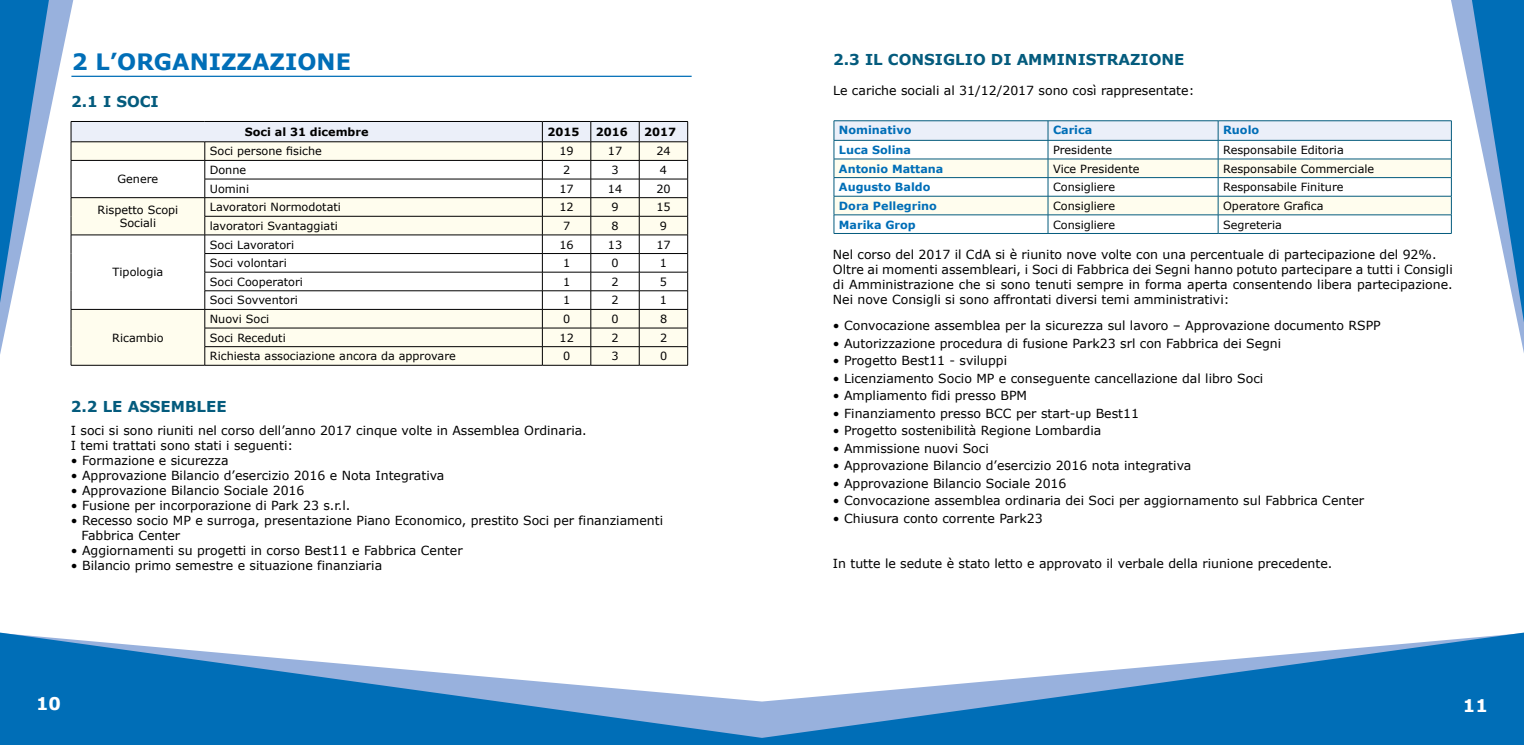
<style>
.page{position:relative;width:1524px;height:745px;background:#fff}
.page>*{position:absolute;margin:0;border:0;box-sizing:border-box;transform-origin:0 0}
.t1{font:700 22.5px "Verdana";color:#006eb7}
.t2{font:700 17.5px "Verdana";color:#fff}
.t3{font:700 15px "Verdana";color:#045b7d}
.t4{font:12.5px/15px "Verdana";color:#000}
.t5{font:11.25px/13.5px "Verdana";color:#000;text-align:center}
.t6{font:700 11.25px "Verdana";color:#006eb7}
.t7{font:700 11.25px "Verdana";color:#000}
</style>
<div class="page">
<svg style="left:87px;top:640px;width:675px;height:104px;fill:#006eb7"></svg>
<svg style="left:762px;top:640px;width:675px;height:104px;fill:#006eb7"></svg>
<svg style="left:60px;top:0;width:27px;height:744px"></svg>
<svg style="left:1437px;top:0;width:23px;height:744px"></svg>
<svg style="left:1460px;top:0;width:64px;height:744px"></svg>
<svg style="left:0;top:0;width:60px;height:744px"></svg>
<hr style="left:71px;top:76px;width:620px;height:1px;background:#006eb7">
<hr style="left:71px;top:365px;width:134px;height:1px;background:#000">
<svg style="left:71px;top:121px;width:617px;height:244px"></svg>
<hr style="left:205px;top:365px;width:337px;height:1px;background:#000">
<hr style="left:542px;top:365px;width:49px;height:1px;background:#000">
<hr style="left:591px;top:365px;width:48px;height:1px;background:#000">
<hr style="left:639px;top:365px;width:49px;height:1px;background:#000">
<hr style="left:834px;top:120px;width:214px;height:1px;background:#045b7d">
<hr style="left:1048px;top:120px;width:170px;height:1px;background:#045b7d">
<hr style="left:1218px;top:120px;width:233px;height:1px;background:#045b7d">
<svg style="left:834px;top:121px;width:618px;height:112px"></svg>
<hr style="left:834px;top:233px;width:214px;height:1px;background:#045b7d">
<hr style="left:1048px;top:233px;width:170px;height:1px;background:#045b7d">
<hr style="left:1218px;top:233px;width:233px;height:1px;background:#045b7d">
<h1 class="t1" style="left:72px;top:46px;width:281px">2 L’ORGANIZZAZIONE</h1>
<p class="t3" style="left:71px;top:91px;width:89px">2.1 I SOCI</p>
<p class="t5" style="left:118px;top:172px;width:42px">Genere</p>
<p class="t7" style="left:245px;top:124px;width:125px">Soci al 31 dicembre</p>
<p class="t7" style="left:547px;top:124px;width:33px">2015</p>
<p class="t7" style="left:596px;top:124px;width:33px">2016</p>
<p class="t7" style="left:644px;top:124px;width:33px">2017</p>
<p class="t5" style="left:210px;top:144px;width:114px">Soci persone fisiche</p>
<p class="t5" style="left:559px;top:144px;width:16px">19</p>
<p class="t5" style="left:608px;top:144px;width:16px">17</p>
<p class="t5" style="left:656px;top:144px;width:16px">24</p>
<p class="t5" style="left:210px;top:163px;width:38px">Donne</p>
<p class="t5" style="left:563px;top:163px;width:9px">2</p>
<p class="t5" style="left:611px;top:163px;width:9px">3</p>
<p class="t5" style="left:660px;top:163px;width:9px">4</p>
<p class="t5" style="left:210px;top:181px;width:41px">Uomini</p>
<p class="t5" style="left:559px;top:181px;width:16px">17</p>
<p class="t5" style="left:608px;top:181px;width:16px">14</p>
<p class="t5" style="left:656px;top:181px;width:16px">20</p>
<p class="t5" style="left:98px;top:203px;width:82px">Rispetto Scopi<br>Sociali</p>
<p class="t5" style="left:210px;top:200px;width:133px">Lavoratori Normodotati</p>
<p class="t5" style="left:559px;top:200px;width:16px">12</p>
<p class="t5" style="left:611px;top:200px;width:9px">9</p>
<p class="t5" style="left:656px;top:200px;width:16px">15</p>
<p class="t5" style="left:210px;top:219px;width:130px">lavoratori Svantaggiati</p>
<p class="t5" style="left:563px;top:219px;width:9px">7</p>
<p class="t5" style="left:611px;top:219px;width:9px">8</p>
<p class="t5" style="left:660px;top:219px;width:9px">9</p>
<p class="t5" style="left:113px;top:265px;width:52px">Tipologia</p>
<p class="t5" style="left:112px;top:330px;width:53px">Ricambio</p>
<p class="t5" style="left:210px;top:237px;width:86px">Soci Lavoratori</p>
<p class="t5" style="left:559px;top:237px;width:16px">16</p>
<p class="t5" style="left:608px;top:237px;width:16px">13</p>
<p class="t5" style="left:656px;top:237px;width:16px">17</p>
<p class="t5" style="left:210px;top:256px;width:78px">Soci volontari</p>
<p class="t5" style="left:563px;top:256px;width:9px">1</p>
<p class="t5" style="left:611px;top:256px;width:9px">0</p>
<p class="t5" style="left:660px;top:256px;width:9px">1</p>
<p class="t5" style="left:210px;top:274px;width:95px">Soci Cooperatori</p>
<p class="t5" style="left:563px;top:274px;width:9px">1</p>
<p class="t5" style="left:611px;top:274px;width:9px">2</p>
<p class="t5" style="left:660px;top:274px;width:9px">5</p>
<p class="t5" style="left:210px;top:293px;width:90px">Soci Sovventori</p>
<p class="t5" style="left:563px;top:293px;width:9px">1</p>
<p class="t5" style="left:611px;top:293px;width:9px">2</p>
<p class="t5" style="left:660px;top:293px;width:9px">1</p>
<p class="t5" style="left:210px;top:312px;width:61px">Nuovi Soci</p>
<p class="t5" style="left:563px;top:312px;width:9px">0</p>
<p class="t5" style="left:611px;top:312px;width:9px">0</p>
<p class="t5" style="left:660px;top:312px;width:9px">8</p>
<p class="t5" style="left:210px;top:330px;width:77px">Soci Receduti</p>
<p class="t5" style="left:559px;top:330px;width:16px">12</p>
<p class="t5" style="left:611px;top:330px;width:9px">2</p>
<p class="t5" style="left:660px;top:330px;width:9px">2</p>
<p class="t5" style="left:210px;top:349px;width:247px">Richiesta associazione ancora da approvare</p>
<p class="t5" style="left:563px;top:349px;width:9px">0</p>
<p class="t5" style="left:611px;top:349px;width:9px">3</p>
<p class="t5" style="left:660px;top:349px;width:9px">0</p>
<p class="t3" style="left:71px;top:396px;width:157px">2.2 LE ASSEMBLEE</p>
<p class="t4" style="left:71px;top:422px;width:517px">I soci si sono riuniti nel corso dell’anno 2017 cinque volte in Assemblea Ordinaria.<br>I temi trattati sono stati i seguenti:</p>
<p class="t4" style="left:71px;top:452px;width:159px">• Formazione e sicurezza</p>
<p class="t4" style="left:71px;top:467px;width:375px">• Approvazione Bilancio d’esercizio 2016 e Nota Integrativa</p>
<p class="t4" style="left:71px;top:482px;width:235px">• Approvazione Bilancio Sociale 2016</p>
<p class="t4" style="left:71px;top:497px;width:281px">• Fusione per incorporazione di Park 23 s.r.l.</p>
<p class="t4" style="left:81px;top:512px;width:583px;text-indent:-11px">• Recesso socio MP e surroga, presentazione Piano Economico, prestito Soci per finanziamenti<br>Fabbrica Center</p>
<p class="t4" style="left:71px;top:542px;width:393px">• Aggiornamenti su progetti in corso Best11 e Fabbrica Center</p>
<p class="t4" style="left:71px;top:557px;width:313px">• Bilancio primo semestre e situazione finanziaria</p>
<p class="t3" style="left:833px;top:49px;width:353px">2.3 IL CONSIGLIO DI AMMINISTRAZIONE</p>
<p class="t4" style="left:833px;top:82px;width:363px">Le cariche sociali al 31/12/2017 sono così rappresentate:</p>
<p class="t6" style="left:839px;top:122px;width:74px">Nominativo</p>
<p class="t6" style="left:1053px;top:122px;width:41px">Carica</p>
<p class="t6" style="left:1223px;top:122px;width:38px">Ruolo</p>
<p class="t6" style="left:839px;top:142px;width:74px">Luca Solina</p>
<p class="t5" style="left:1053px;top:143px;width:61px">Presidente</p>
<p class="t5" style="left:1223px;top:143px;width:122px">Responsabile Editoria</p>
<p class="t6" style="left:839px;top:160px;width:106px">Antonio Mattana</p>
<p class="t5" style="left:1053px;top:161px;width:88px">Vice Presidente</p>
<p class="t5" style="left:1223px;top:161px;width:153px">Responsabile Commerciale</p>
<p class="t6" style="left:839px;top:179px;width:93px">Augusto Baldo</p>
<p class="t5" style="left:1053px;top:180px;width:64px">Consigliere</p>
<p class="t5" style="left:1223px;top:180px;width:122px">Responsabile Finiture</p>
<p class="t6" style="left:839px;top:198px;width:99px">Dora Pellegrino</p>
<p class="t5" style="left:1053px;top:199px;width:64px">Consigliere</p>
<p class="t5" style="left:1223px;top:199px;width:102px">Operatore Grafica</p>
<p class="t6" style="left:839px;top:216px;width:78px">Marika Grop</p>
<p class="t5" style="left:1053px;top:217px;width:64px">Consigliere</p>
<p class="t5" style="left:1223px;top:217px;width:60px">Segreteria</p>
<p class="t4" style="left:833px;top:246px;width:621px">Nel corso del 2017 il CdA si è riunito nove volte con una percentuale di partecipazione del 92%.<br>Oltre ai momenti assembleari, i Soci di Fabbrica dei Segni hanno potuto partecipare a tutti i Consigli di Amministrazione che si sono tenuti sempre in forma aperta consentendo libera partecipazione.<br>Nei nove Consigli si sono affrontati diversi temi amministrativi:</p>
<p class="t4" style="left:833px;top:318px;width:549px">• Convocazione assemblea per la sicurezza sul lavoro – Approvazione documento RSPP</p>
<p class="t4" style="left:833px;top:335px;width:450px">• Autorizzazione procedura di fusione Park23 srl con Fabbrica dei Segni</p>
<p class="t4" style="left:833px;top:353px;width:176px">• Progetto Best11 - sviluppi</p>
<p class="t4" style="left:833px;top:370px;width:432px">• Licenziamento Socio MP e conseguente cancellazione dal libro Soci</p>
<p class="t4" style="left:833px;top:388px;width:196px">• Ampliamento fidi presso BPM</p>
<p class="t4" style="left:833px;top:405px;width:308px">• Finanziamento presso BCC per start-up Best11</p>
<p class="t4" style="left:833px;top:423px;width:270px">• Progetto sostenibilità Regione Lombardia</p>
<p class="t4" style="left:833px;top:440px;width:157px">• Ammissione nuovi Soci</p>
<p class="t4" style="left:833px;top:458px;width:360px">• Approvazione Bilancio d’esercizio 2016 nota integrativa</p>
<p class="t4" style="left:833px;top:475px;width:235px">• Approvazione Bilancio Sociale 2016</p>
<p class="t4" style="left:833px;top:493px;width:533px">• Convocazione assemblea ordinaria dei Soci per aggiornamento sul Fabbrica Center</p>
<p class="t4" style="left:833px;top:510px;width:211px">• Chiusura conto corrente Park23</p>
<p class="t4" style="left:833px;top:555px;width:501px">In tutte le sedute è stato letto e approvato il verbale della riunione precedente.</p>
<h2 class="t2" style="left:36px;top:691px;width:26px">10</h2>
<h2 class="t2" style="left:1463px;top:692px;width:26px">11</h2>
</div>
